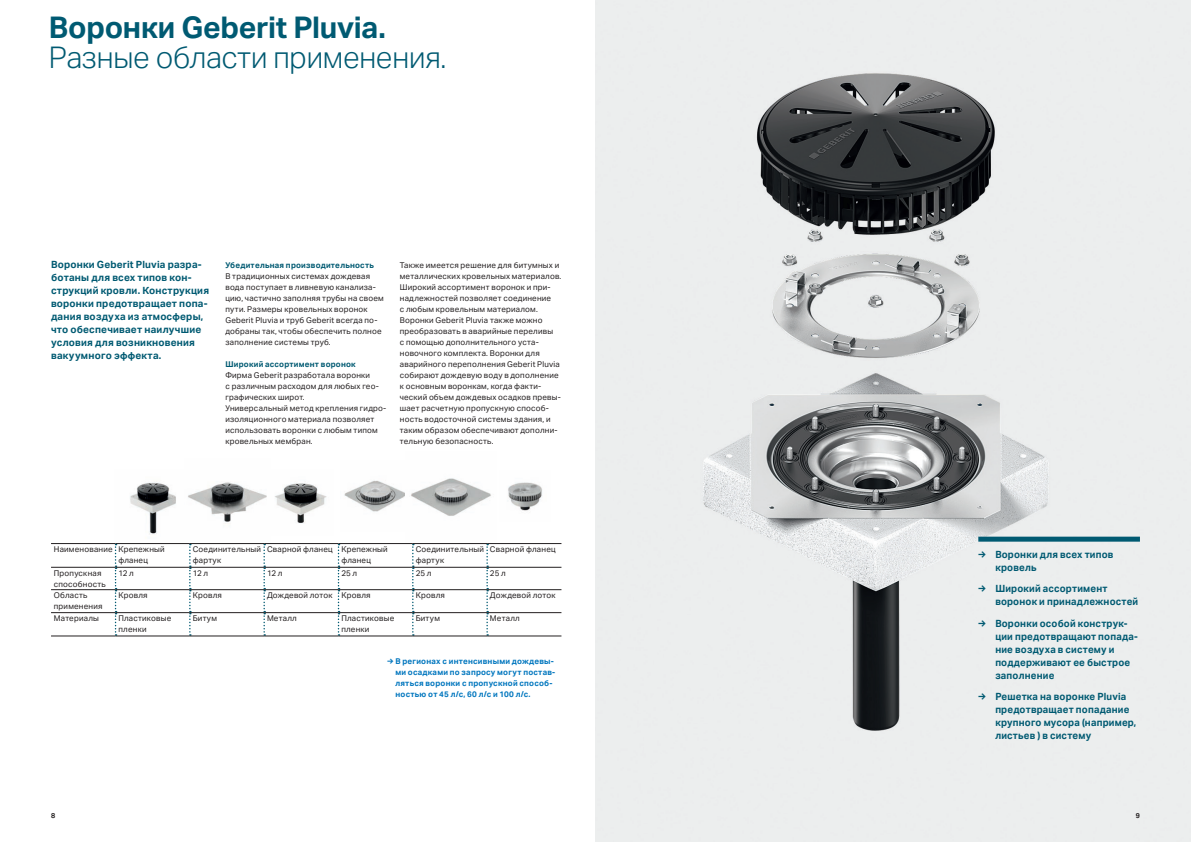
<style>
.page{position:relative;width:1191px;height:842px;background:#fff}
.page>*{position:absolute;margin:0;border:0;box-sizing:border-box;transform-origin:0 0}
._2_12_chapter_headli{font:300 30px "Aktiv Grotesk Geberit";letter-spacing:-.01em;color:#005a72}
._2_11_chapter_headli{font:700 30px "Aktiv Grotesk Geberit";letter-spacing:-.01em;color:#005a72}
.Captiontext_on_Image{font:700 10px/13px "Aktiv Grotesk Geberit";letter-spacing:.02em;color:#005a72}
._2_91_chapter_theme{font:700 10px/13px "Aktiv Grotesk Geberit";letter-spacing:.02em;color:#005a72}
._2_93_chapter_theme{font:8px/11px "Aktiv Grotesk Geberit";letter-spacing:.025em;color:#231f20}
._2_92_chapter_theme{font:700 8px/11px "Aktiv Grotesk Geberit";letter-spacing:.03em;color:#0076be}
._2_92_chapter_theme-2{font:700 8px "Aktiv Grotesk Geberit";letter-spacing:.03em;color:#005a72}
.t1{font:700 7px "Aktiv Grotesk Geberit";color:#231f20}
</style>
<div class="page">
<img style="left:595px;top:0;width:596px;height:842px">
<img style="left:114px;top:482px;width:75px;height:63px">
<img style="left:185px;top:482px;width:82px;height:61px">
<img style="left:275px;top:483px;width:52px;height:41px">
<img style="left:344px;top:480px;width:61px;height:32px">
<img style="left:411px;top:478px;width:80px;height:38px">
<img style="left:508px;top:482px;width:34px;height:29px">
<div style="left:978px;top:537px;width:162px;height:5px;background:#005a72"></div>
<svg style="left:115px;top:544px;width:2px;height:92px"></svg>
<svg style="left:189px;top:544px;width:2px;height:92px"></svg>
<svg style="left:263px;top:544px;width:2px;height:92px"></svg>
<svg style="left:338px;top:544px;width:1px;height:92px"></svg>
<svg style="left:412px;top:544px;width:2px;height:92px"></svg>
<svg style="left:486px;top:544px;width:2px;height:92px"></svg>
<hr style="left:51px;top:543px;width:65px;height:1px;background:#231f20">
<hr style="left:116px;top:543px;width:74px;height:1px;background:#231f20">
<hr style="left:190px;top:543px;width:74px;height:1px;background:#231f20">
<hr style="left:264px;top:543px;width:74px;height:1px;background:#231f20">
<hr style="left:338px;top:543px;width:75px;height:1px;background:#231f20">
<hr style="left:413px;top:543px;width:74px;height:1px;background:#231f20">
<hr style="left:487px;top:543px;width:74px;height:1px;background:#231f20">
<hr style="left:51px;top:567px;width:65px;height:1px;background:#231f20">
<hr style="left:116px;top:567px;width:74px;height:1px;background:#231f20">
<hr style="left:190px;top:567px;width:74px;height:1px;background:#231f20">
<hr style="left:264px;top:567px;width:74px;height:1px;background:#231f20">
<hr style="left:338px;top:567px;width:75px;height:1px;background:#231f20">
<hr style="left:413px;top:567px;width:74px;height:1px;background:#231f20">
<hr style="left:487px;top:567px;width:74px;height:1px;background:#231f20">
<hr style="left:51px;top:589px;width:65px;height:1px;background:#231f20">
<hr style="left:116px;top:589px;width:74px;height:1px;background:#231f20">
<hr style="left:190px;top:589px;width:74px;height:1px;background:#231f20">
<hr style="left:264px;top:589px;width:74px;height:1px;background:#231f20">
<hr style="left:338px;top:589px;width:75px;height:1px;background:#231f20">
<hr style="left:413px;top:589px;width:74px;height:1px;background:#231f20">
<hr style="left:487px;top:589px;width:74px;height:1px;background:#231f20">
<hr style="left:51px;top:612px;width:65px;height:1px;background:#231f20">
<hr style="left:116px;top:612px;width:74px;height:1px;background:#231f20">
<hr style="left:190px;top:612px;width:74px;height:1px;background:#231f20">
<hr style="left:264px;top:612px;width:74px;height:1px;background:#231f20">
<hr style="left:338px;top:612px;width:75px;height:1px;background:#231f20">
<hr style="left:413px;top:612px;width:74px;height:1px;background:#231f20">
<hr style="left:487px;top:612px;width:74px;height:1px;background:#231f20">
<hr style="left:51px;top:636px;width:65px;height:1px;background:#231f20">
<hr style="left:116px;top:636px;width:74px;height:1px;background:#231f20">
<hr style="left:190px;top:636px;width:74px;height:1px;background:#231f20">
<hr style="left:264px;top:636px;width:74px;height:1px;background:#231f20">
<hr style="left:338px;top:636px;width:75px;height:1px;background:#231f20">
<hr style="left:413px;top:636px;width:74px;height:1px;background:#231f20">
<hr style="left:487px;top:636px;width:74px;height:1px;background:#231f20">
<p class="_2_11_chapter_headli" style="left:49px;top:9px;width:338px">Воронки Geberit Pluvia.</p>
<p class="_2_12_chapter_headli" style="left:49px;top:41px;width:399px">Разные области применения.</p>
<p class="_2_91_chapter_theme" style="left:51px;top:258px;width:160px">Воронки Geberit Pluvia разра&shy;ботаны для всех типов кон&shy;струкций кровли. Конструкция воронки предотвращает попа&shy;дания воздуха из атмосферы, что обеспечивает наилучшие условия для возникновения вакуумного эффекта.</p>
<p class="_2_92_chapter_theme-2" style="left:225px;top:260px;width:150px">Убедительная производительность</p>
<p class="_2_93_chapter_theme" style="left:225px;top:270px;width:160px">В традиционных системах дождевая вода поступает в ливневую канализа&shy;цию, частично заполняя трубы на своем пути. Размеры кровельных воронок Geberit Pluvia и труб Geberit всегда по&shy;добраны так, чтобы обеспечить полное заполнение системы труб.</p>
<p class="_2_92_chapter_theme-2" style="left:225px;top:359px;width:132px">Широкий ассортимент воронок</p>
<p class="_2_93_chapter_theme" style="left:225px;top:369px;width:146px">Фирма Geberit разработала воронки</p>
<p class="_2_93_chapter_theme" style="left:225px;top:380px;width:155px">с различным расходом для любых гео&shy;графических широт.</p>
<p class="_2_93_chapter_theme" style="left:225px;top:402px;width:162px">Универсальный метод крепления гидро&shy;изоляционного материала позволяет использовать воронки с любым типом кровельных мембран.</p>
<p class="_2_93_chapter_theme" style="left:400px;top:259px;width:163px">Также имеется решение для битумных и металлических кровельных материалов.</p>
<p class="_2_93_chapter_theme" style="left:400px;top:281px;width:163px">Широкий ассортимент воронок и при&shy;надлежностей позволяет соединение<br>с любым кровельным материалом.<br>Воронки Geberit Pluvia также можно преобразовать в аварийные переливы<br>с помощью дополнительного уста&shy;новочного комплекта. Воронки для аварийного переполнения Geberit Pluvia собирают дождевую воду в дополнение к основным воронкам, когда факти&shy;ческий объем дождевых осадков превы&shy;шает расчетную пропускную способ&shy;ность водосточной системы здания, и таким образом обеспечивают дополни&shy;тельную безопасность.</p>
<p class="_2_93_chapter_theme" style="left:54px;top:544px;width:60px">Наименование</p>
<p class="_2_93_chapter_theme" style="left:118px;top:544px;width:48px">Крепежный фланец</p>
<p class="_2_93_chapter_theme" style="left:193px;top:544px;width:70px">Соединительный фартук</p>
<p class="_2_93_chapter_theme" style="left:267px;top:544px;width:67px">Сварной фланец</p>
<p class="_2_93_chapter_theme" style="left:341px;top:544px;width:48px">Крепежный фланец</p>
<p class="_2_93_chapter_theme" style="left:416px;top:544px;width:70px">Соединительный фартук</p>
<p class="_2_93_chapter_theme" style="left:490px;top:544px;width:67px">Сварной фланец</p>
<p class="_2_93_chapter_theme" style="left:54px;top:567px;width:53px">Пропускная способность</p>
<p class="_2_93_chapter_theme" style="left:118px;top:567px;width:17px">12 л</p>
<p class="_2_93_chapter_theme" style="left:193px;top:567px;width:17px">12 л</p>
<p class="_2_93_chapter_theme" style="left:267px;top:567px;width:17px">12 л</p>
<p class="_2_93_chapter_theme" style="left:341px;top:567px;width:17px">25 л</p>
<p class="_2_93_chapter_theme" style="left:416px;top:567px;width:17px">25 л</p>
<p class="_2_93_chapter_theme" style="left:490px;top:567px;width:17px">25 л</p>
<p class="_2_93_chapter_theme" style="left:54px;top:590px;width:50px">Область применения</p>
<p class="_2_93_chapter_theme" style="left:118px;top:590px;width:31px">Кровля</p>
<p class="_2_93_chapter_theme" style="left:193px;top:590px;width:31px">Кровля</p>
<p class="_2_93_chapter_theme" style="left:267px;top:590px;width:67px">Дождевой лоток</p>
<p class="_2_93_chapter_theme" style="left:341px;top:590px;width:31px">Кровля</p>
<p class="_2_93_chapter_theme" style="left:416px;top:590px;width:31px">Кровля</p>
<p class="_2_93_chapter_theme" style="left:490px;top:590px;width:67px">Дождевой лоток</p>
<p class="_2_93_chapter_theme" style="left:54px;top:613px;width:47px">Материалы</p>
<p class="_2_93_chapter_theme" style="left:118px;top:613px;width:54px">Пластиковые пленки</p>
<p class="_2_93_chapter_theme" style="left:193px;top:613px;width:26px">Битум</p>
<p class="_2_93_chapter_theme" style="left:267px;top:613px;width:31px">Металл</p>
<p class="_2_93_chapter_theme" style="left:341px;top:613px;width:54px">Пластиковые пленки</p>
<p class="_2_93_chapter_theme" style="left:416px;top:613px;width:26px">Битум</p>
<p class="_2_93_chapter_theme" style="left:490px;top:613px;width:31px">Металл</p>
<p class="_2_92_chapter_theme" style="left:395px;top:655px;width:161px;text-indent:-8px">→ В регионах с интенсивными дождевы&shy;ми осадками по запросу могут постав&shy;ляться воронки с пропускной способ&shy;ностью от 45 л/с, 60 л/с и 100 л/с.</p>
<p class="Captiontext_on_Image" style="left:995px;top:547px;width:120px;text-indent:-17px">→ Воронки для всех типов кровель</p>
<p class="Captiontext_on_Image" style="left:995px;top:582px;width:144px;text-indent:-17px">→ Широкий ассортимент воронок и принадлежностей</p>
<p class="Captiontext_on_Image" style="left:995px;top:616px;width:144px;text-indent:-17px">→ Воронки особой конструк&shy;ции предотвращают попада&shy;ние воздуха в систему и поддерживают ее быстрое заполнение</p>
<p class="Captiontext_on_Image" style="left:995px;top:690px;width:142px;text-indent:-17px">→ Решетка на воронке Pluvia предотвращает попадание крупного мусора (например, листьев ) в систему</p>
<p class="t1" style="left:51px;top:811px;width:6px">8</p>
<p class="t1" style="left:1135px;top:811px;width:6px">9</p>
</div>
